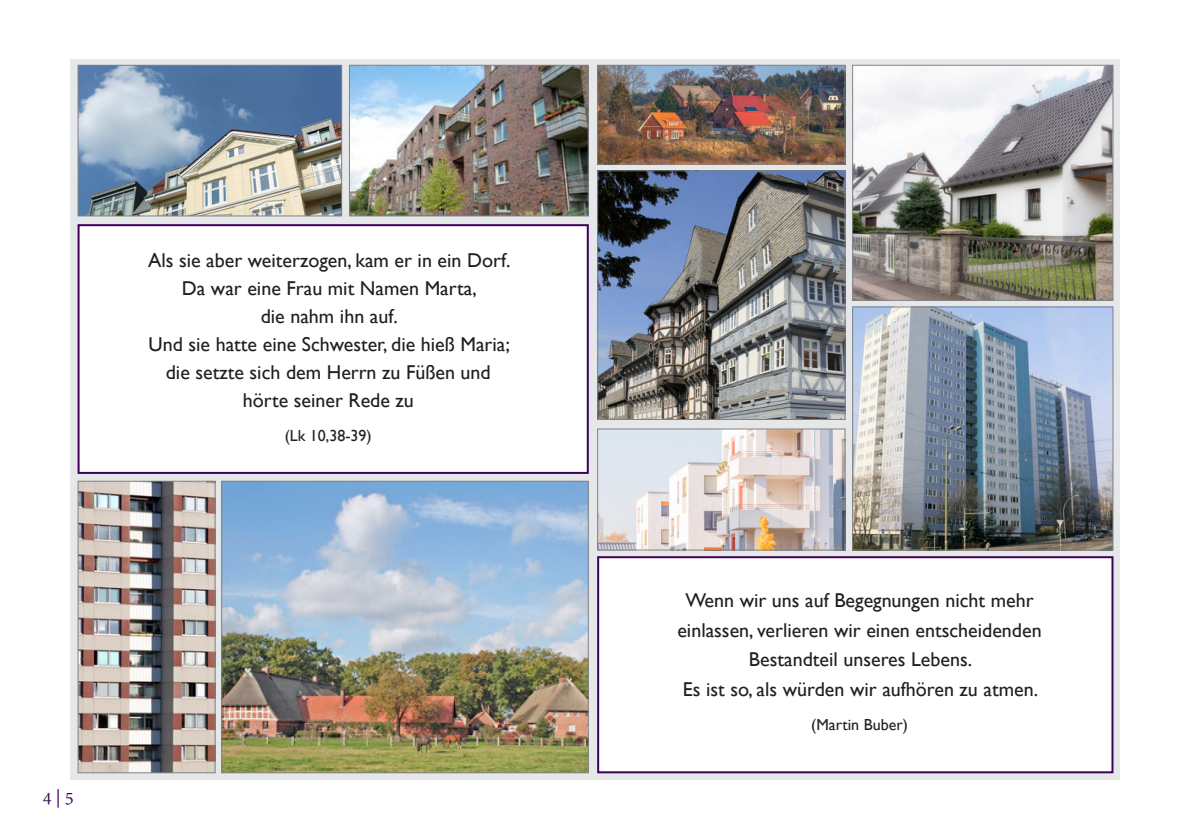
<style>
.page{position:relative;width:1191px;height:840px;background:#fff}
.page>*{position:absolute;margin:0;border:0;box-sizing:border-box;transform-origin:0 0}
.t1{font:20px/28px "Gill Sans";color:#231f20;text-align:center}
.t2{font:20px "Adobe Devanagari";color:#400055}
.t3{font:16px "Gill Sans";color:#231f20}
</style>
<div class="page">
<div style="left:71px;top:60px;width:1049px;height:720px;background:#e6e7e9"></div>
<img style="left:80px;top:67px;width:260px;height:147px">
<div style="left:78px;top:65px;width:264px;height:151px;border:1px solid #808285"></div>
<img style="left:351px;top:67px;width:236px;height:147px">
<div style="left:349px;top:65px;width:240px;height:151px;border:1px solid #808285"></div>
<img style="left:599px;top:430px;width:244px;height:118px">
<div style="left:597px;top:428px;width:248px;height:122px;border:1px solid #808285"></div>
<img style="left:80px;top:482px;width:133px;height:288px">
<div style="left:78px;top:480px;width:137px;height:292px;border:1px solid #808285"></div>
<img style="left:854px;top:308px;width:257px;height:240px">
<div style="left:852px;top:306px;width:261px;height:244px;border:1px solid #808285"></div>
<img style="left:854px;top:67px;width:257px;height:231px">
<div style="left:852px;top:65px;width:261px;height:235px;border:1px solid #808285"></div>
<div style="left:79px;top:225px;width:509px;height:247px;background:#fff"></div>
<div style="left:78px;top:224px;width:511px;height:249px;border:2px solid #400055"></div>
<img style="left:599px;top:67px;width:244px;height:95px">
<div style="left:597px;top:65px;width:248px;height:99px;border:1px solid #808285"></div>
<img style="left:223px;top:482px;width:364px;height:288px">
<div style="left:221px;top:480px;width:368px;height:292px;border:1px solid #808285"></div>
<div style="left:598px;top:557px;width:514px;height:214px;background:#fff"></div>
<div style="left:597px;top:556px;width:516px;height:216px;border:2px solid #400055"></div>
<img style="left:599px;top:172px;width:244px;height:246px">
<div style="left:597px;top:170px;width:248px;height:250px;border:1px solid #808285"></div>
<p class="t1" style="left:148px;top:245px;width:364px">Als sie aber weiterzogen, kam er in ein Dorf.<br>Da war eine Frau mit Namen Marta,<br>die nahm ihn auf.<br>Und sie hatte eine Schwester, die hieß Maria; die setzte sich dem Herrn zu Füßen und hörte seiner Rede zu</p>
<p class="t3" style="left:285px;top:425px;width:88px">(Lk 10,38-39)</p>
<p class="t2" style="left:43px;top:785px;width:33px">4 | 5</p>
<p class="t1" style="left:677px;top:585px;width:366px;line-height:29.6px">Wenn wir uns auf Begegnungen nicht mehr einlassen, verlieren wir einen entscheidenden Bestandteil unseres Lebens.<br>Es ist so, als würden wir aufhören zu atmen.</p>
<p class="t3" style="left:811px;top:714px;width:98px">(Martin Buber)</p>
</div>
